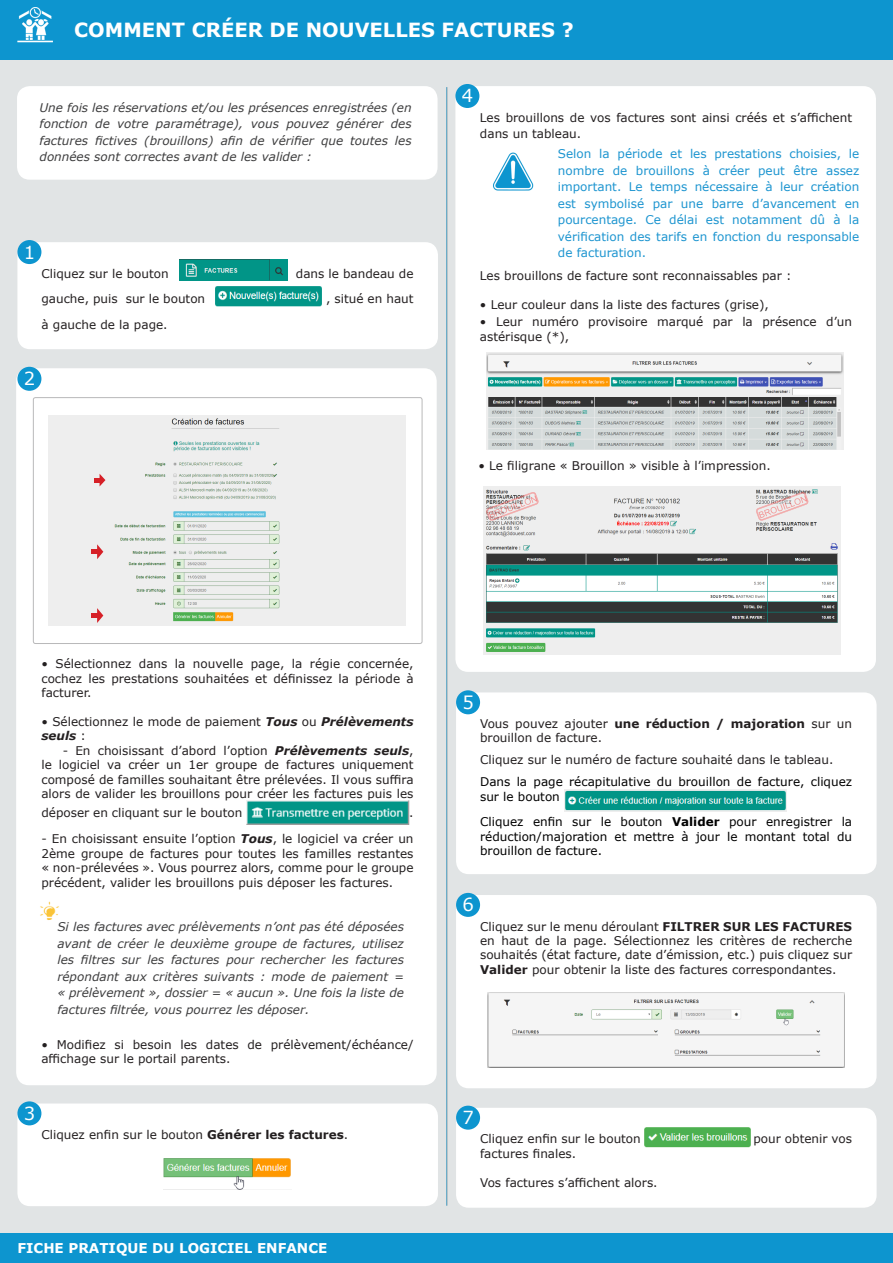
<style>
.page{position:relative;width:893px;height:1263px;background:#e1e4e5}
.page>*{position:absolute;margin:0;border:0;box-sizing:border-box;transform-origin:0 0}
.t1{font:700 19.5px "Verdana";color:#fff}
.t2{font:18px "Verdana";color:#fff}
.t3{font:700 13.5px "Verdana";color:#fff}
.t4{font:12px/14.4px "Verdana";color:#231f20}
.t5{font:italic 12px/16.5px "Verdana";color:#3e3e3f;text-align:justify}
.t6{font:12px/16.5px "Verdana";color:#1d95d0;text-align:justify}
.t7{font:12px/14.4px "Verdana";color:#000}
.s1{font-weight:700;font-style:italic}
.s2{font-weight:700}
</style>
<div class="page">
<div style="left:0;top:0;width:893px;height:60px;background:#0d95cf"></div>
<img style="left:17px;top:7px;width:36px;height:36px">
<div style="left:0;top:1233px;width:893px;height:30px;background:#0d95cf"></div>
<div style="left:17px;top:86px;width:421px;height:94px;background:#fff;border-radius:13px"></div>
<div style="left:17px;top:242px;width:421px;height:107px;background:#fff;border-radius:13px"></div>
<div style="left:17px;top:240px;width:24px;height:24px;background:#0d95cf;border-radius:50%"></div>
<img style="left:179px;top:260px;width:109px;height:21px">
<img style="left:215px;top:286px;width:107px;height:21px">
<div style="left:17px;top:1103px;width:421px;height:103px;background:#fff;border-radius:13px"></div>
<div style="left:17px;top:1101px;width:24px;height:24px;background:#0d95cf;border-radius:50%"></div>
<img style="left:163px;top:1158px;width:128px;height:31px">
<div style="left:455px;top:86px;width:421px;height:586px;background:#fff;border-radius:13px"></div>
<div style="left:455px;top:84px;width:24px;height:24px;background:#0d95cf;border-radius:50%"></div>
<img style="left:493px;top:152px;width:41px;height:39px">
<div style="left:456px;top:1108px;width:421px;height:100px;background:#fff;border-radius:13px"></div>
<div style="left:456px;top:1106px;width:24px;height:24px;background:#0d95cf;border-radius:50%"></div>
<img style="left:644px;top:1127px;width:107px;height:21px">
<hr style="left:446px;top:87px;width:1px;height:1118px;background:#0d95cf">
<hr style="left:447px;top:87px;width:1px;height:1118px;background:#b9b9ba">
<img style="left:486px;top:353px;width:357px;height:96px">
<img style="left:483px;top:486px;width:357px;height:169px">
<div style="left:456px;top:895px;width:421px;height:193px;background:#fff;border-radius:13px"></div>
<div style="left:456px;top:893px;width:24px;height:24px;background:#0d95cf;border-radius:50%"></div>
<img style="left:487px;top:992px;width:358px;height:75px">
<div style="left:456px;top:692px;width:421px;height:182px;background:#fff;border-radius:13px"></div>
<div style="left:456px;top:690px;width:24px;height:24px;background:#0d95cf;border-radius:50%"></div>
<img style="left:565px;top:790px;width:221px;height:22px">
<div style="left:16px;top:368px;width:421px;height:717px;background:#fff;border-radius:13px"></div>
<div style="left:33px;top:397px;width:389px;height:247px;border:1px solid #b9b9ba;border-radius:2px"></div>
<img style="left:48px;top:416px;width:358px;height:209px">
<div style="left:17px;top:367px;width:24px;height:24px;background:#0d95cf;border-radius:50%"></div>
<img style="left:246px;top:800px;width:163px;height:24px">
<svg style="left:94px;top:474px;width:11px;height:12px"></svg>
<div style="left:91px;top:549px;width:9px;height:5px;background:#d62027"></div>
<svg style="left:97px;top:544px;width:6px;height:15px"></svg>
<div style="left:91px;top:613px;width:9px;height:5px;background:#d62027"></div>
<svg style="left:97px;top:608px;width:6px;height:15px"></svg>
<img style="left:36px;top:896px;width:24px;height:24px;border-radius:12px">
<p class="t1" style="left:74px;top:16px;width:501px">COMMENT CRÉER DE NOUVELLES FACTURES ?</p>
<p class="t5" style="left:40px;top:99px;width:374px">Une fois les réservations et/ou les présences enregistrées (en fonction de votre paramétrage), vous pouvez générer des factures fictives (brouillons) afin de vérifier que toutes les données sont correctes avant de les valider :</p>
<p class="t2" style="left:24px;top:240px;width:13px">1</p>
<p class="t4" style="left:41px;top:266px;width:129px">Cliquez sur le bouton</p>
<p class="t4" style="left:296px;top:266px;width:119px">dans le bandeau de</p>
<p class="t4" style="left:41px;top:292px;width:165px">gauche, puis sur le bouton</p>
<p class="t4" style="left:326px;top:292px;width:89px">, situé en haut</p>
<p class="t4" style="left:41px;top:317px;width:128px">à gauche de la page.</p>
<p class="t2" style="left:24px;top:366px;width:13px">2</p>
<p class="t2" style="left:462px;top:84px;width:13px">4</p>
<p class="t4" style="left:480px;top:109px;width:374px;line-height:16.5px">Les brouillons de vos factures sont ainsi créés et s’affichent dans un tableau.</p>
<p class="t6" style="left:558px;top:145px;width:303px">Selon la période et les prestations choisies, le nombre de brouillons à créer peut être assez important. Le temps nécessaire à leur création est symbolisé par une barre d’avancement en pourcentage. Ce délai est notamment dû à la vérification des tarifs en fonction du responsable de facturation.</p>
<p class="t4" style="left:480px;top:268px;width:313px">Les brouillons de facture sont reconnaissables par :</p>
<p class="t4" style="left:480px;top:297px;width:290px">• Leur couleur dans la liste des factures (grise),</p>
<p class="t4" style="left:480px;top:314px;width:374px">• Leur numéro provisoire marqué par la présence d’un astérisque (*),</p>
<p class="t4" style="left:478px;top:458px;width:294px">• Le filigrane « Brouillon » visible à l’impression.</p>
<p class="t4" style="left:41px;top:657px;width:374px;text-align:justify">• Sélectionnez dans la nouvelle page, la régie concernée, cochez les prestations souhaitées et définissez la période à facturer.</p>
<p class="t4" style="left:41px;top:714px;width:374px">• Sélectionnez le mode de paiement <span class="s1">Tous</span> ou <span class="s1">Prélèvements seuls</span> :</p>
<p class="t4" style="left:41px;top:743px;width:374px;text-align:justify;text-indent:21px">- En choisissant d’abord l’option <span class="s1">Prélèvements seuls</span>, le logiciel va créer un 1er groupe de factures uniquement composé de familles souhaitant être prélevées. Il vous suffira alors de valider les brouillons pour créer les factures puis les</p>
<p class="t4" style="left:41px;top:805px;width:202px">déposer en cliquant sur le bouton</p>
<p class="t4" style="left:409px;top:805px;width:6px">.</p>
<p class="t4" style="left:41px;top:832px;width:374px;text-align:justify">- En choisissant ensuite l’option <span class="s1">Tous</span>, le logiciel va créer un 2ème groupe de factures pour toutes les familles restantes « non-prélevées ». Vous pourrez alors, comme pour le groupe précédent, valider les brouillons puis déposer les factures.</p>
<p class="t5" style="left:57px;top:918px;width:348px">Si les factures avec prélèvements n’ont pas été déposées avant de créer le deuxième groupe de factures, utilisez les filtres sur les factures pour rechercher les factures répondant aux critères suivants : mode de paiement = « prélèvement », dossier = « aucun ». Une fois la liste de factures filtrée, vous pourrez les déposer.</p>
<p class="t4" style="left:41px;top:1037px;width:374px">• Modifiez si besoin les dates de prélèvement/échéance/ affichage sur le portail parents.</p>
<p class="t2" style="left:24px;top:1101px;width:13px">3</p>
<p class="t4" style="left:41px;top:1127px;width:308px">Cliquez enfin sur le bouton <span class="s2">Générer les factures</span>.</p>
<p class="t3" style="left:17px;top:1239px;width:311px">FICHE PRATIQUE DU LOGICIEL ENFANCE</p>
<p class="t2" style="left:462px;top:690px;width:13px">5</p>
<p class="t4" style="left:480px;top:716px;width:374px">Vous pouvez ajouter <span class="s2">une réduction / majoration</span> sur un brouillon de facture.</p>
<p class="t4" style="left:480px;top:752px;width:355px">Cliquez sur le numéro de facture souhaité dans le tableau.</p>
<p class="t7" style="left:480px;top:774px;width:374px;line-height:15px">Dans la page récapitulative du brouillon de facture, cliquez sur le bouton</p>
<p class="t7" style="left:480px;top:814px;width:374px;text-align:justify">Cliquez enfin sur le bouton <span class="s2">Valider</span> pour enregistrer la réduction/majoration et mettre à jour le montant total du brouillon de facture.</p>
<p class="t2" style="left:462px;top:892px;width:13px">6</p>
<p class="t4" style="left:480px;top:919px;width:374px">Une fois qu les données visibles sur les brouillons ont été vérifiées et validées, vous pouvez les transformer en factures.</p>
<p class="t4" style="left:480px;top:919px;width:374px;text-align:justify">Cliquez sur le menu déroulant <span class="s2">FILTRER SUR LES FACTURES </span>en haut de la page. Sélectionnez les critères de recherche souhaités (état facture, date d’émission, etc.) puis cliquez sur <span class="s2">Valider</span> pour obtenir la liste des factures correspondantes.</p>
<p class="t2" style="left:462px;top:1105px;width:13px">7</p>
<p class="t4" style="left:480px;top:1132px;width:162px">Cliquez enfin sur le bouton</p>
<p class="t4" style="left:753px;top:1132px;width:100px">pour obtenir vos</p>
<p class="t4" style="left:480px;top:1146px;width:98px">factures finales.</p>
<p class="t4" style="left:480px;top:1175px;width:179px">Vos factures s’affichent alors.</p>
</div>
